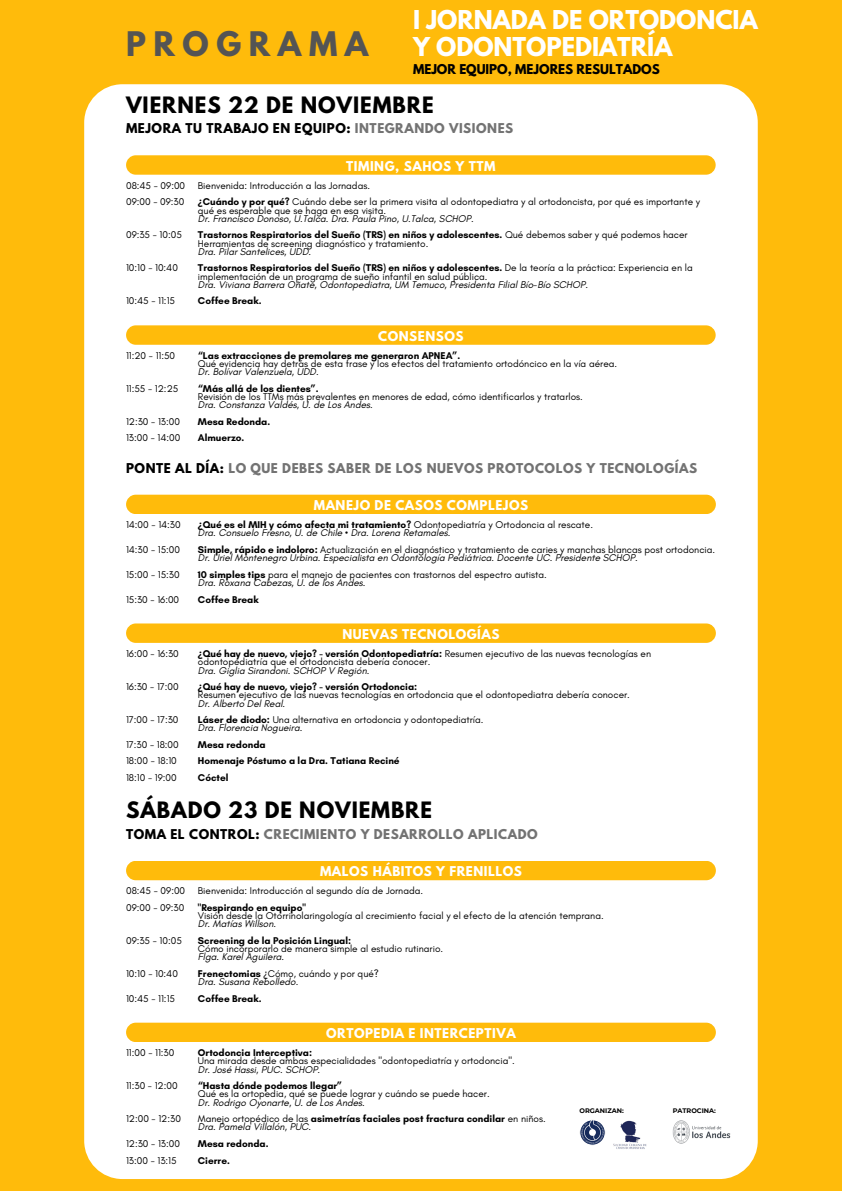
<style>
.page{position:relative;width:842px;height:1191px;background:#fff}
.page>*{position:absolute;margin:0;border:0;box-sizing:border-box;transform-origin:0 0}
.t1{font:700 30px "League Spartan";letter-spacing:.25em;color:#545454}
.t2{font:700 23px/27px "League Spartan";color:#fff}
.t3{font:700 20px "League Spartan";letter-spacing:.045em;color:#000}
.t4{font:700 12px "League Spartan";letter-spacing:.045em;color:#fff}
.t5{font:700 12px "League Spartan";letter-spacing:.045em;color:#737373}
.t6{font:700 12px "League Spartan";letter-spacing:.045em;color:#000}
.t7{font:700 12px "League Spartan";color:#000}
.t8{font:10px/8.2px "Glacial Indifference";color:#000}
.t9{font:italic 10px/8.2px "Glacial Indifference";color:#000}
.t10{font:700 10px/8.2px "Glacial Indifference";color:#000}
.t11{font:700 6.6px "Montserrat";color:#000}
.s1{color:#737373}
.s2{font-family:"Noto Sans";font-weight:700}
.s3{font-weight:700}
.s4{font-style:italic}
.s5{color:#000}
.s6{font-family:"Noto Sans";font-weight:700;font-style:normal}
.s7{font-weight:700;font-style:normal}
.s8{font-style:normal}
.s9{font-family:"Noto Sans";font-style:normal}
.s10{font-weight:400}
.s11{font-weight:400;font-style:italic}
</style>
<div class="page">
<div style="left:0;top:0;width:842px;height:1190px;background:#ffbb0b"></div>
<div style="left:84px;top:84px;width:674px;height:1094px;background:#fff;border-radius:38px"></div>
<div style="left:126px;top:155px;width:590px;height:20px;background:#ffbb0b;border-radius:10px"></div>
<div style="left:126px;top:325px;width:590px;height:20px;background:#ffbb0b;border-radius:10px"></div>
<div style="left:126px;top:494px;width:590px;height:20px;background:#ffbb0b;border-radius:10px"></div>
<div style="left:126px;top:623px;width:590px;height:19px;background:#ffbb0b;border-radius:10px"></div>
<div style="left:126px;top:860px;width:590px;height:20px;background:#ffbb0b;border-radius:10px"></div>
<div style="left:126px;top:1022px;width:590px;height:19px;background:#ffbb0b;border-radius:10px"></div>
<img style="left:673px;top:1120px;width:57px;height:24px">
<img style="left:579px;top:1120px;width:27px;height:25px">
<img style="left:613px;top:1120px;width:34px;height:28px">
<p class="t2" style="left:413px;top:10px;width:346px">I JORNADA DE ORTODONCIA<br>Y ODONTOPEDIATRÍA</p>
<p class="t7" style="left:413px;top:63px;width:248px">MEJOR EQUIPO, MEJORES RESULTADOS</p>
<h1 class="t1" style="left:126px;top:29px;width:244px">PROGRAMA</h1>
<h3 class="t3" style="left:126px;top:95px;width:309px">VIERNES 22 DE NOVIEMBRE</h3>
<h2 class="t6" style="left:126px;top:122px;width:389px">MEJORA TU TRABAJO EN EQUIPO: <span class="s1">INTEGRANDO VISIONES</span></h2>
<h3 class="t4" style="left:346px;top:160px;width:151px">TIMING, SAHOS Y TTM</h3>
<h3 class="t8" style="left:126px;top:181px;width:61px">08:45 - 09:00</h3>
<h4 class="t8" style="left:126px;top:198px;width:60px">09:00 - 09:30</h4>
<h4 class="t8" style="left:126px;top:231px;width:57px">09:35 - 10:05</h4>
<h4 class="t8" style="left:126px;top:264px;width:53px">10:10 - 10:40</h4>
<h4 class="t8" style="left:126px;top:297px;width:50px">10:45 - 11:15</h4>
<h4 class="t8" style="left:198px;top:181px;width:174px">Bienvenida: Introducción a las Jornadas.</h4>
<h6 class="t8" style="left:198px;top:198px;width:504px"><span class="s2">¿</span><span class="s3">Cuándo y por qué?</span> Cuándo debe ser la primera visita al odontopediatra y al ortodoncista, por qué es importante y qué es esperable que se haga en esa visita.<br><span class="s4">Dr. Francisco Donoso, U.Talca. Dra. Paula Pino, U.Talca, SCHOP.</span></h6>
<h6 class="t8" style="left:198px;top:231px;width:491px"><span class="s3">Trastornos Respiratorios del Sueño (TRS) en niños y adolescentes.</span> Qué debemos saber y qué podemos hacer<br>Herramientas de screening diagnóstico y tratamiento.<br><span class="s4">Dra. Pilar Santelices, UDD.</span></h6>
<h6 class="t8" style="left:198px;top:264px;width:496px"><span class="s3">Trastornos Respiratorios del Sueño (TRS) en niños y adolescentes.</span> De la teoría a la práctica: Experiencia en la implementación de un programa de sueño infantil en salud pública.<br><span class="s4">Dra. Viviana Barrera Oñate, Odontopediatra, UM Temuco, Presidenta Filial Bío-Bío SCHOP.</span></h6>
<h6 class="t10" style="left:198px;top:297px;width:65px">Coffee Break.</h6>
<h3 class="t8" style="left:126px;top:351px;width:51px">11:20 - 11:50</h3>
<h4 class="t8" style="left:126px;top:384px;width:54px">11:55 - 12:25</h4>
<h4 class="t8" style="left:126px;top:417px;width:55px">12:30 - 13:00</h4>
<h4 class="t8" style="left:126px;top:434px;width:56px">13:00 - 14:00</h4>
<h5 class="t4" style="left:378px;top:330px;width:87px">CONSENSOS</h5>
<h4 class="t8" style="left:198px;top:351px;width:421px"><span class="s3">“Las extracciones de premolares me generaron APNEA”.<br></span>Qué evidencia hay detrás de esta frase y los efectos del tratamiento ortodóncico en la vía aérea.<br><span class="s4">Dr. Bolívar Valenzuela, UDD.</span></h4>
<h6 class="t8" style="left:198px;top:384px;width:386px"><span class="s3">“Más allá de los dientes”.<br></span>Revisión de los TTMs más prevalentes en menores de edad, cómo identificarlos y tratarlos.<br><span class="s4">Dra. Constanza Valdés, U. de Los Andes.</span></h6>
<h6 class="t10" style="left:198px;top:417px;width:74px">Mesa Redonda.</h6>
<h5 class="t10" style="left:198px;top:434px;width:48px">Almuerzo.</h5>
<h5 class="t5" style="left:126px;top:461px;width:572px"><span class="s5">PONTE AL DÍA:</span> LO QUE DEBES SABER DE LOS NUEVOS PROTOCOLOS Y TECNOLOGÍAS</h5>
<h3 class="t8" style="left:126px;top:520px;width:56px">14:00 - 14:30</h3>
<h3 class="t8" style="left:126px;top:545px;width:56px">14:30 - 15:00</h3>
<h4 class="t8" style="left:126px;top:570px;width:55px">15:00 - 15:30</h4>
<h4 class="t8" style="left:126px;top:595px;width:55px">15:30 - 16:00</h4>
<h5 class="t8" style="left:126px;top:649px;width:54px">16:00 - 16:30</h5>
<h3 class="t8" style="left:126px;top:682px;width:54px">16:30 - 17:00</h3>
<h4 class="t8" style="left:126px;top:715px;width:54px">17:00 - 17:30</h4>
<h4 class="t8" style="left:126px;top:740px;width:54px">17:30 - 18:00</h4>
<h4 class="t8" style="left:126px;top:756px;width:52px">18:00 - 18:10</h4>
<h4 class="t8" style="left:126px;top:773px;width:52px">18:10 - 19:00</h4>
<h6 class="t4" style="left:314px;top:499px;width:216px">MANEJO DE CASOS COMPLEJOS</h6>
<h4 class="t9" style="left:198px;top:520px;width:397px"><span class="s6">¿</span><span class="s7">Qué es el MIH y cómo afecta mi tratamiento?</span> <span class="s8">Odontopediatría y Ortodoncia al rescate.<br></span>Dra. Consuelo Fresno, U. de Chile • Dra. Lorena Retamales.</h4>
<h4 class="t9" style="left:198px;top:545px;width:519px"><span class="s7">Simple, rápido e indoloro:</span> <span class="s8">Actualización en el diagnóstico y tratamiento de caries y manchas blancas post ortodoncia.<br></span>Dr. Uriel Montenegro Urbina. Especialista en Odontología Pediátrica. Docente UC. Presidente SCHOP.</h4>
<h6 class="t8" style="left:198px;top:570px;width:350px"><span class="s3">10 simples tips</span> para el manejo de pacientes con trastornos del espectro autista.<br><span class="s4">Dra. Roxana Cabezas, U. de los Andes.</span></h6>
<h6 class="t10" style="left:198px;top:595px;width:62px">Coffee Break</h6>
<h5 class="t4" style="left:342px;top:628px;width:159px">NUEVAS TECNOLOGÍAS</h5>
<h4 class="t8" style="left:198px;top:649px;width:455px"><span class="s2">¿</span><span class="s3">Qué hay de nuevo, viejo? - versión Odontopediatría:</span> Resumen ejecutivo de las nuevas tecnologías en odontopediatría que el ortodoncista debería conocer.<br><span class="s4">Dra. Giglia Sirandoni. SCHOP V Región.</span></h4>
<h4 class="t8" style="left:198px;top:682px;width:433px"><span class="s2">¿</span><span class="s3">Qué hay de nuevo, viejo? - versión Ortodoncia:<br></span>Resumen ejecutivo de las nuevas tecnologías en ortodoncia que el odontopediatra debería conocer.<br><span class="s4">Dr. Alberto Del Real.</span></h4>
<h6 class="t8" style="left:198px;top:715px;width:287px"><span class="s3">Láser de diodo:</span> Una alternativa en ortodoncia y odontopediatría.<br><span class="s4">Dra. Florencia Nogueira.</span></h6>
<h6 class="t10" style="left:198px;top:740px;width:69px">Mesa redonda</h6>
<h6 class="t10" style="left:198px;top:756px;width:203px">Homenaje Póstumo a la Dra. Tatiana Reciné</h6>
<h5 class="t10" style="left:198px;top:773px;width:32px">Cóctel</h5>
<h5 class="t3" style="left:126px;top:800px;width:307px">SÁBADO 23 DE NOVIEMBRE</h5>
<h2 class="t5" style="left:126px;top:827px;width:413px"><span class="s5">TOMA EL CONTROL:</span> CRECIMIENTO Y DESARROLLO APLICADO</h2>
<h3 class="t8" style="left:126px;top:886px;width:61px">08:45 - 09:00</h3>
<h3 class="t8" style="left:126px;top:903px;width:60px">09:00 - 09:30</h3>
<h4 class="t8" style="left:126px;top:936px;width:57px">09:35 - 10:05</h4>
<h4 class="t8" style="left:126px;top:969px;width:53px">10:10 - 10:40</h4>
<h4 class="t8" style="left:126px;top:993px;width:50px">10:45 - 11:15</h4>
<h5 class="t8" style="left:126px;top:1048px;width:50px">11:00 - 11:30</h5>
<h3 class="t8" style="left:126px;top:1081px;width:53px">11:30 - 12:00</h3>
<h4 class="t8" style="left:126px;top:1114px;width:56px">12:00 - 12:30</h4>
<h4 class="t8" style="left:126px;top:1139px;width:55px">12:30 - 13:00</h4>
<h4 class="t8" style="left:126px;top:1155px;width:52px">13:00 - 13:15</h4>
<h6 class="t4" style="left:320px;top:865px;width:203px">MALOS HÁBITOS Y FRENILLOS</h6>
<h4 class="t8" style="left:198px;top:886px;width:227px">Bienvenida: Introducción al segundo día de Jornada.</h4>
<h4 class="t8" style="left:198px;top:903px;width:407px"><span class="s3">"Respirando en equipo"<br></span>Visión desde la Otorrinolaringología al crecimiento facial y el efecto de la atención temprana.<br><span class="s4">Dr. Matías Willson.</span></h4>
<h6 class="t8" style="left:198px;top:936px;width:247px"><span class="s3">Screening de la Posición Lingual:<br></span>Cómo incorporarlo de manera simple al estudio rutinario.<br><span class="s4">Flga. Karel Aguilera.</span></h6>
<h6 class="t9" style="left:198px;top:969px;width:183px"><span class="s7">Frenectomias</span> <span class="s9">¿</span><span class="s8">Cómo, cuándo y por qué?<br></span>Dra. Susana Rebolledo.</h6>
<h6 class="t10" style="left:198px;top:993px;width:65px">Coffee Break.</h6>
<h5 class="t4" style="left:326px;top:1026px;width:191px">ORTOPEDIA E INTERCEPTIVA</h5>
<h4 class="t8" style="left:198px;top:1048px;width:318px"><span class="s3">Ortodoncia Interceptiva:<br></span>Una mirada desde ambas especialidades "odontopediatría y ortodoncia".<br><span class="s4">Dr. José Hassi, PUC. SCHOP.</span></h4>
<h4 class="t8" style="left:198px;top:1081px;width:293px"><span class="s3">“Hasta dónde podemos llegar”<br></span>Qué es la ortopedia, qué se puede lograr y cuándo se puede hacer.<br><span class="s4">Dr. Rodrigo Oyonarte, U. de Los Andes.</span></h4>
<h6 class="t10" style="left:198px;top:1114px;width:349px"><span class="s10">Manejo ortopédico de las</span> asimetrías faciales post fractura condilar <span class="s10">en niños.<br></span><span class="s11">Dra. Pamela Villalón, PUC.</span></h6>
<h6 class="t10" style="left:198px;top:1139px;width:72px">Mesa redonda.</h6>
<h6 class="t10" style="left:198px;top:1155px;width:34px">Cierre.</h6>
<p class="t11" style="left:579px;top:1106px;width:46px">ORGANIZAN:</p>
<p class="t11" style="left:673px;top:1106px;width:45px">PATROCINA:</p>
</div>
